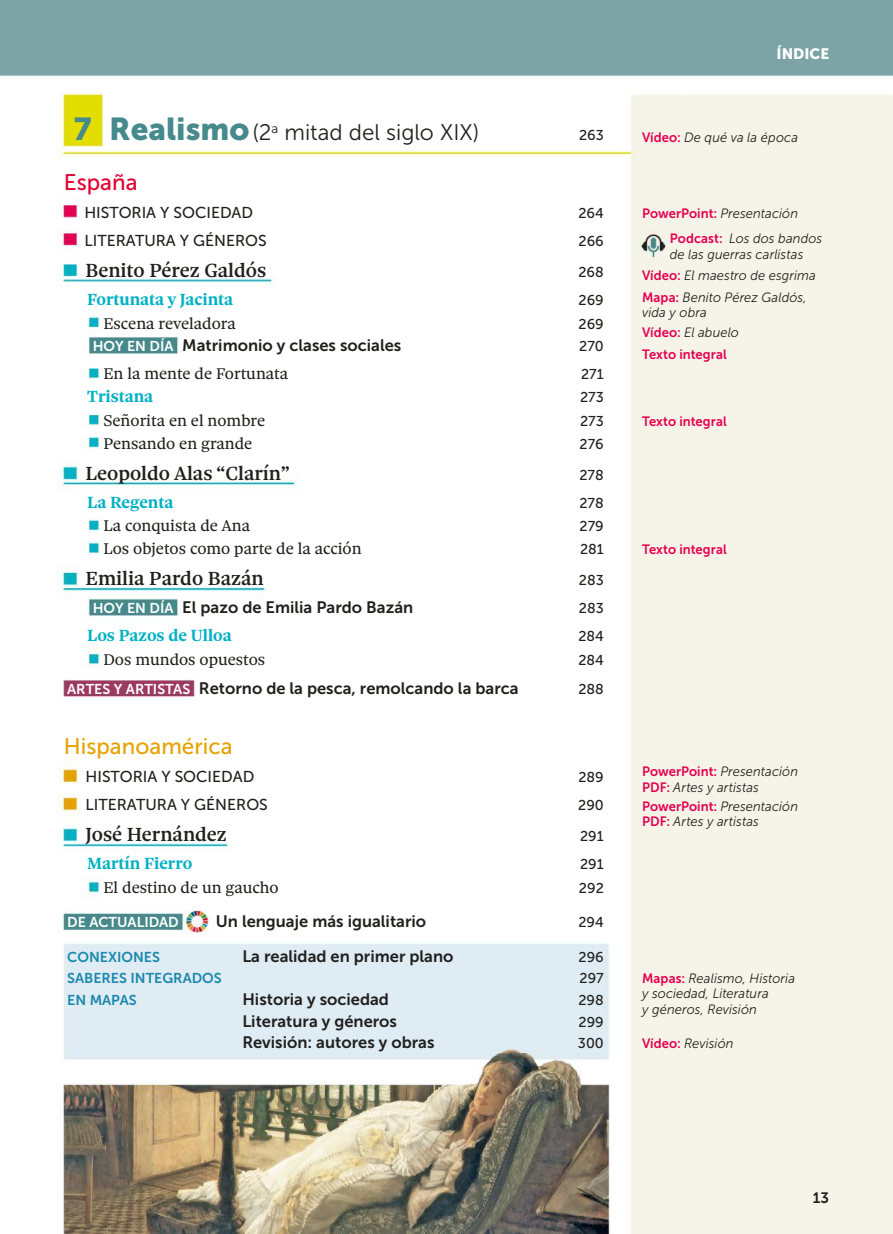
<style>
.page{position:relative;width:893px;height:1234px;background:#fff}
.page>*{position:absolute;margin:0;border:0;box-sizing:border-box;transform-origin:0 0}
.t1{font:22.5px "Museo Sans 300";color:#20201e}
.t2{font:22.5px "Museo Sans 500";color:#e6a200}
.t3{font:22.5px "Museo Sans 500";color:#e30032}
.t4{font:500 20.25px "Sole Serif Text";color:#20201e}
.t5{font:700 17.25px "Sole Serif Text";color:#02b1c4}
.t6{font:16.5px "Museo Sans 700";color:#20201e}
.t7{font:16.5px "Sole Serif Text";color:#20201e}
.t8{font:15.75px "Museo Sans 500";color:#20201e}
.t9{font:15px "Museo Sans 900";color:#fff}
.t10{font:15px "Museo Sans 700";color:#20201e}
.t11{font:14.25px "Museo Sans 500";color:#20201e}
.t12{font:14.25px "Museo Sans 700";color:#1b88ab}
.t13{font:14.25px "Museo Sans 700";color:#fff}
.t14{font:italic 13.5px/15.8px "Museo Sans 300";letter-spacing:.005em;color:#20201e;scale:.96 1}
.t15{font:13.5px "Museo Sans 700";letter-spacing:.005em;color:#e40051;scale:.96 1}
.s1{font-family:"Museo Sans 900";font-size:31.5px;color:#468a8c}
.s2{font-size:14.25px;color:#fff}
.s3{font-family:"Museo Sans 700";font-style:normal;color:#e40051}
</style>
<div class="page">
<img style="left:0;top:0;width:893px;height:1233px">
<h1 class="t1" style="left:74px;top:124px;width:407px"><span class="s1">7 Realismo</span>(2<sup>a</sup> mitad del siglo XIX)</h1>
<p class="t11" style="left:579px;top:127px;width:26px">263</p>
<h1 class="t3" style="left:64px;top:169px;width:75px">España</h1>
<p class="t8" style="left:84px;top:203px;width:170px">HISTORIA Y SOCIEDAD</p>
<p class="t11" style="left:578px;top:204px;width:27px">264</p>
<p class="t8" style="left:84px;top:231px;width:184px">LITERATURA Y GÉNEROS</p>
<p class="t11" style="left:579px;top:232px;width:27px">266</p>
<h2 class="t4" style="left:85px;top:262px;width:182px">Benito Pérez Galdós</h2>
<p class="t11" style="left:578px;top:263px;width:27px">268</p>
<p class="t5" style="left:87px;top:292px;width:148px">Fortunata y Jacinta</p>
<p class="t11" style="left:579px;top:291px;width:27px">269</p>
<p class="t7" style="left:103px;top:317px;width:134px">Escena reveladora</p>
<p class="t11" style="left:579px;top:315px;width:27px">269</p>
<p class="t6" style="left:93px;top:339px;width:310px"><span class="s2">HOY EN DÍA</span> Matrimonio y clases sociales</p>
<p class="t11" style="left:579px;top:338px;width:26px">270</p>
<p class="t7" style="left:103px;top:368px;width:186px">En la mente de Fortunata</p>
<p class="t11" style="left:581px;top:366px;width:24px">271</p>
<p class="t5" style="left:87px;top:390px;width:68px">Tristana</p>
<p class="t11" style="left:580px;top:388px;width:25px">273</p>
<p class="t7" style="left:103px;top:415px;width:163px">Señorita en el nombre</p>
<p class="t11" style="left:580px;top:412px;width:25px">273</p>
<p class="t7" style="left:103px;top:437px;width:150px">Pensando en grande</p>
<p class="t11" style="left:580px;top:435px;width:26px">276</p>
<h2 class="t4" style="left:85px;top:465px;width:206px">Leopoldo Alas “Clarín”</h2>
<p class="t11" style="left:579px;top:466px;width:26px">278</p>
<p class="t5" style="left:87px;top:495px;width:88px">La Regenta</p>
<p class="t11" style="left:579px;top:494px;width:26px">278</p>
<p class="t7" style="left:103px;top:520px;width:148px">La conquista de Ana</p>
<p class="t11" style="left:580px;top:518px;width:26px">279</p>
<p class="t7" style="left:103px;top:543px;width:260px">Los objetos como parte de la acción</p>
<p class="t11" style="left:580px;top:540px;width:25px">281</p>
<h2 class="t4" style="left:85px;top:570px;width:180px">Emilia Pardo Bazán</h2>
<p class="t11" style="left:579px;top:571px;width:26px">283</p>
<p class="t6" style="left:93px;top:601px;width:322px"><span class="s2">HOY EN DÍA</span> El pazo de Emilia Pardo Bazán</p>
<p class="t11" style="left:579px;top:599px;width:26px">283</p>
<p class="t5" style="left:87px;top:628px;width:146px">Los Pazos de Ulloa</p>
<p class="t11" style="left:578px;top:627px;width:27px">284</p>
<p class="t7" style="left:103px;top:653px;width:163px">Dos mundos opuestos</p>
<p class="t11" style="left:578px;top:651px;width:27px">284</p>
<p class="t6" style="left:67px;top:682px;width:453px"><span class="s2">ARTES Y ARTISTAS</span> Retorno de la pesca, remolcando la barca</p>
<p class="t11" style="left:578px;top:680px;width:27px">288</p>
<h1 class="t2" style="left:64px;top:732px;width:170px">Hispanoamérica</h1>
<p class="t8" style="left:86px;top:767px;width:170px">HISTORIA Y SOCIEDAD</p>
<p class="t11" style="left:578px;top:768px;width:27px">289</p>
<p class="t8" style="left:86px;top:795px;width:184px">LITERATURA Y GÉNEROS</p>
<p class="t11" style="left:578px;top:796px;width:27px">290</p>
<h2 class="t4" style="left:85px;top:826px;width:143px">José Hernández</h2>
<p class="t11" style="left:580px;top:827px;width:25px">291</p>
<p class="t5" style="left:87px;top:856px;width:107px">Martín Fierro</p>
<p class="t11" style="left:580px;top:855px;width:25px">291</p>
<p class="t7" style="left:103px;top:881px;width:177px">El destino de un gaucho</p>
<p class="t11" style="left:579px;top:879px;width:26px">292</p>
<p class="t13" style="left:67px;top:916px;width:113px">DE ACTUALIDAD</p>
<p class="t6" style="left:216px;top:915px;width:212px">Un lenguaje más igualitario</p>
<p class="t11" style="left:578px;top:913px;width:27px">294</p>
<p class="t12" style="left:67px;top:951px;width:94px">CONEXIONES</p>
<p class="t6" style="left:242px;top:949px;width:213px">La realidad en primer plano</p>
<p class="t11" style="left:579px;top:948px;width:27px">296</p>
<p class="t12" style="left:67px;top:972px;width:156px">SABERES INTEGRADOS</p>
<p class="t11" style="left:580px;top:969px;width:26px">297</p>
<p class="t12" style="left:67px;top:994px;width:71px">EN MAPAS</p>
<p class="t6" style="left:242px;top:992px;width:148px">Historia y sociedad</p>
<p class="t11" style="left:578px;top:991px;width:27px">298</p>
<p class="t6" style="left:242px;top:1014px;width:156px">Literatura y géneros</p>
<p class="t11" style="left:579px;top:1012px;width:27px">299</p>
<p class="t6" style="left:242px;top:1036px;width:194px">Revisión: autores y obras</p>
<p class="t11" style="left:578px;top:1034px;width:27px">300</p>
<p class="t9" style="left:776px;top:45px;width:54px">ÍNDICE</p>
<p class="t14" style="left:642px;top:130px;width:164px"><span class="s3">Vídeo:</span> De qué va la época</p>
<p class="t14" style="left:670px;top:202px;width:160px;line-height:25.3px;text-indent:-28px"><span class="s3">PowerPoint:</span> Presentación<br><span class="s3">Podcast:</span> Los dos bandos</p>
<p class="t14" style="left:642px;top:245px;width:183px;line-height:21.3px;text-indent:28px">de las guerras carlistas<br><span class="s3">Vídeo:</span> El maestro de esgrima<br><span class="s3">Mapa:</span> Benito Pérez Galdós,</p>
<p class="t14" style="left:642px;top:304px;width:102px;line-height:20.1px">vida y obra<br><span class="s3">Vídeo:</span> El abuelo</p>
<p class="t15" style="left:642px;top:350px;width:90px">Texto integral</p>
<p class="t15" style="left:642px;top:416px;width:90px">Texto integral</p>
<p class="t15" style="left:642px;top:544px;width:90px">Texto integral</p>
<p class="t14" style="left:642px;top:764px;width:164px"><span class="s3">PowerPoint:</span> Presentación<br><span class="s3">PDF:</span> Artes y artistas</p>
<p class="t14" style="left:642px;top:799px;width:164px"><span class="s3">PowerPoint:</span> Presentación<br><span class="s3">PDF:</span> Artes y artistas</p>
<p class="t14" style="left:642px;top:971px;width:161px"><span class="s3">Mapas:</span> Realismo, Historia y sociedad, Literatura<br>y géneros, Revisión</p>
<p class="t14" style="left:642px;top:1036px;width:97px"><span class="s3">Vídeo:</span> Revisión</p>
<p class="t10" style="left:813px;top:1192px;width:18px">13</p>
</div>
